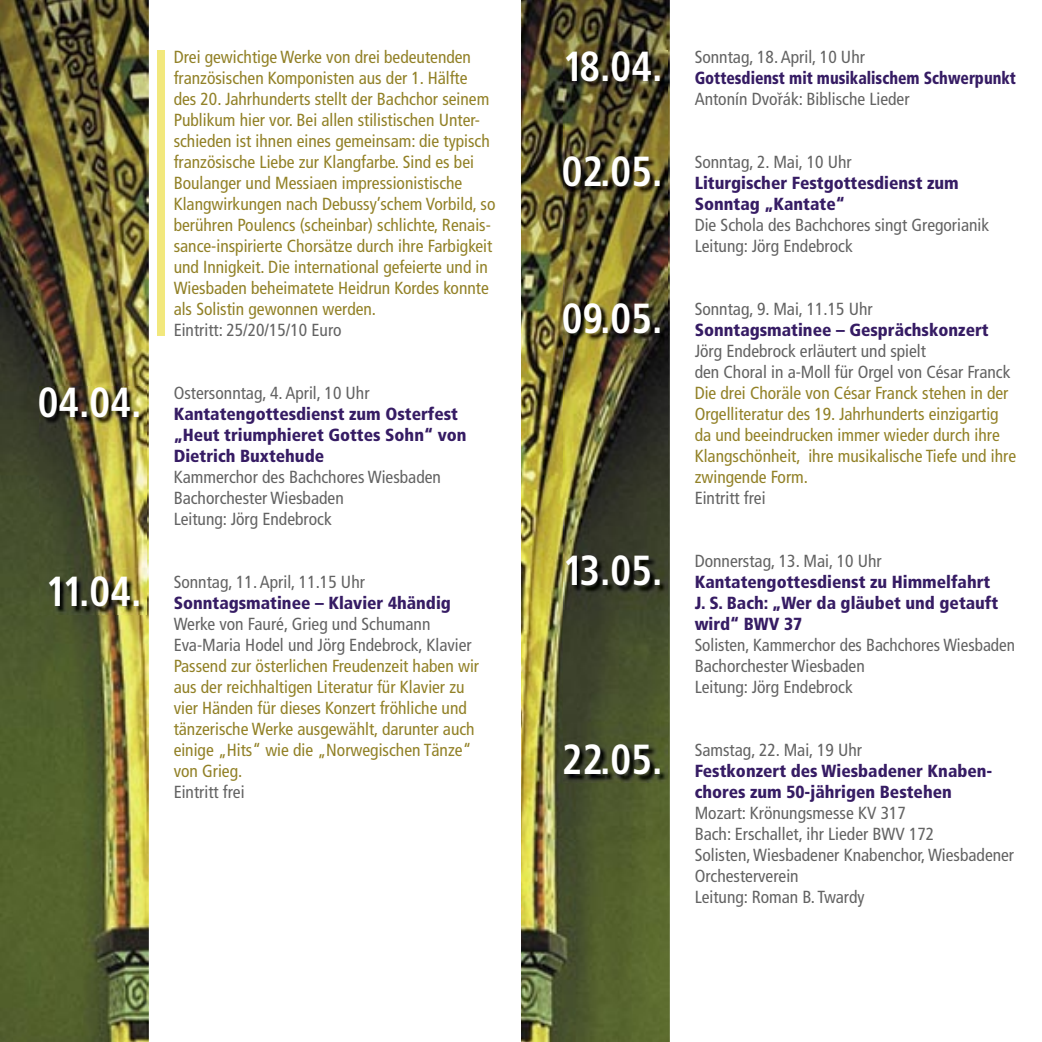
<style>
.page{position:relative;width:1042px;height:1042px;background:#fff}
.page>*{position:absolute;margin:0;border:0;box-sizing:border-box;transform-origin:0 0}
.t1{font:700 condensed 42px "Frutiger";color:#fff;scale:.95 1}
.t2{font:condensed 17.5px/21px "Frutiger";color:#928127}
.t3{font:condensed 17.5px/21px "Frutiger";color:#636363}
.t4{font:900 condensed 17.5px/21px "Frutiger";color:#361c64}
.t5{font:900 condensed 17.5px "Frutiger";color:#361c64;scale:.9 1}
</style>
<div class="page">
<img style="left:521px;top:0;width:149px;height:1042px">
<img style="left:0;top:0;width:149px;height:1042px">
<div style="left:158px;top:50px;width:7px;height:286px;background:#f2e87d"></div>
<img style="left:564px;top:51px;width:103px;height:731px">
<img style="left:40px;top:387px;width:106px;height:227px">
<h1 class="t1" style="left:38px;top:378px;width:110px">04.04.</h1>
<h1 class="t1" style="left:46px;top:567px;width:102px">11.04.</h1>
<p class="t2" style="left:174px;top:46px;width:323px">Drei gewichtige Werke von drei bedeutenden französischen Komponisten aus der 1. Hälfte<br>des 20. Jahrhunderts stellt der Bachchor seinem Publikum hier vor. Bei allen stilistischen Unter&shy;schieden ist ihnen eines gemeinsam: die typisch französische Liebe zur Klangfarbe. Sind es bei Boulanger und Messiaen impressionistische Klangwirkungen nach Debussy’schem Vorbild, so berühren Poulencs (scheinbar) schlichte, Renais&shy;sance-inspirierte Chorsätze durch ihre Farbigkeit und Innigkeit. Die international gefeierte und in Wiesbaden beheimatete Heidrun Kordes konnte als Solistin gewonnen werden.</p>
<p class="t3" style="left:174px;top:319px;width:169px">Eintritt: 25/20/15/10 Euro</p>
<p class="t3" style="left:174px;top:382px;width:197px">Ostersonntag, 4. April, 10 Uhr</p>
<p class="t4" style="left:174px;top:403px;width:294px">Kantatengottesdienst zum Osterfest „Heut triumphieret Gottes Sohn“ von<br>Dietrich Buxtehude</p>
<p class="t3" style="left:174px;top:466px;width:269px">Kammerchor des Bachchores Wiesbaden<br>Bachorchester Wiesbaden<br>Leitung: Jörg Endebrock</p>
<p class="t3" style="left:174px;top:571px;width:193px">Sonntag, 11. April, 11.15 Uhr</p>
<p class="t4" style="left:174px;top:592px;width:279px">Sonntagsmatinee – Klavier 4händig</p>
<p class="t3" style="left:174px;top:613px;width:300px">Werke von Fauré, Grieg und Schumann<br>Eva-Maria Hodel und Jörg Endebrock, Klavier</p>
<p class="t2" style="left:174px;top:655px;width:307px">Passend zur österlichen Freudenzeit haben wir aus der reichhaltigen Literatur für Klavier zu vier Händen für dieses Konzert fröhliche und tänzerische Werke ausgewählt, darunter auch einige „Hits“ wie die „Norwegischen Tänze“ von Grieg.</p>
<p class="t3" style="left:174px;top:781px;width:72px">Eintritt frei</p>
<h1 class="t1" style="left:563px;top:42px;width:106px">18.04.</h1>
<p class="t3" style="left:694px;top:46px;width:172px">Sonntag, 18. April, 10 Uhr</p>
<p class="t5" style="left:694px;top:67px;width:359px">Gottesdienst mit musikalischem Schwerpunkt</p>
<p class="t3" style="left:694px;top:88px;width:216px">Antonín Dvo˘rák: Biblische Lieder</p>
<h1 class="t1" style="left:562px;top:147px;width:107px">02.05.</h1>
<p class="t3" style="left:694px;top:151px;width:159px">Sonntag, 2. Mai, 10 Uhr</p>
<p class="t4" style="left:694px;top:172px;width:266px">Liturgischer Festgottesdienst zum<br>Sonntag „Kantate“</p>
<p class="t3" style="left:694px;top:214px;width:296px">Die Schola des Bachchores singt Gregorianik<br>Leitung: Jörg Endebrock</p>
<h1 class="t1" style="left:562px;top:294px;width:107px">09.05.</h1>
<p class="t3" style="left:694px;top:298px;width:180px">Sonntag, 9. Mai, 11.15 Uhr</p>
<p class="t4" style="left:694px;top:319px;width:296px">Sonntagsmatinee – Gesprächskonzert</p>
<p class="t3" style="left:694px;top:340px;width:317px">Jörg Endebrock erläutert und spielt<br>den Choral in a-Moll für Orgel von César Franck</p>
<p class="t2" style="left:694px;top:382px;width:323px">Die drei Choräle von César Franck stehen in der Orgelliteratur des 19. Jahrhunderts einzigartig da und beeindrucken immer wieder durch ihre Klangschönheit, ihre musikalische Tiefe und ihre zwingende Form.</p>
<p class="t3" style="left:694px;top:487px;width:72px">Eintritt frei</p>
<h1 class="t1" style="left:563px;top:546px;width:106px">13.05.</h1>
<p class="t3" style="left:694px;top:550px;width:189px">Donnerstag, 13. Mai, 10 Uhr</p>
<p class="t4" style="left:694px;top:571px;width:305px">Kantatengottesdienst zu Himmelfahrt<br>J. S. Bach: „Wer da gläubet und getauft wird“ BWV 37</p>
<p class="t3" style="left:694px;top:634px;width:322px">Solisten, Kammerchor des Bachchores Wiesbaden<br>Bachorchester Wiesbaden<br>Leitung: Jörg Endebrock</p>
<h1 class="t1" style="left:562px;top:735px;width:107px">22.05.</h1>
<p class="t3" style="left:694px;top:739px;width:169px">Samstag, 22. Mai, 19 Uhr</p>
<p class="t4" style="left:694px;top:760px;width:299px">Festkonzert des Wiesbadener Knaben&shy;chores zum 50-jährigen Bestehen</p>
<p class="t3" style="left:694px;top:802px;width:321px">Mozart: Krönungsmesse KV 317<br>Bach: Erschallet, ihr Lieder BWV 172<br>Solisten, Wiesbadener Knabenchor, Wiesbadener<br>Orchesterverein<br>Leitung: Roman B. Twardy</p>
</div>
